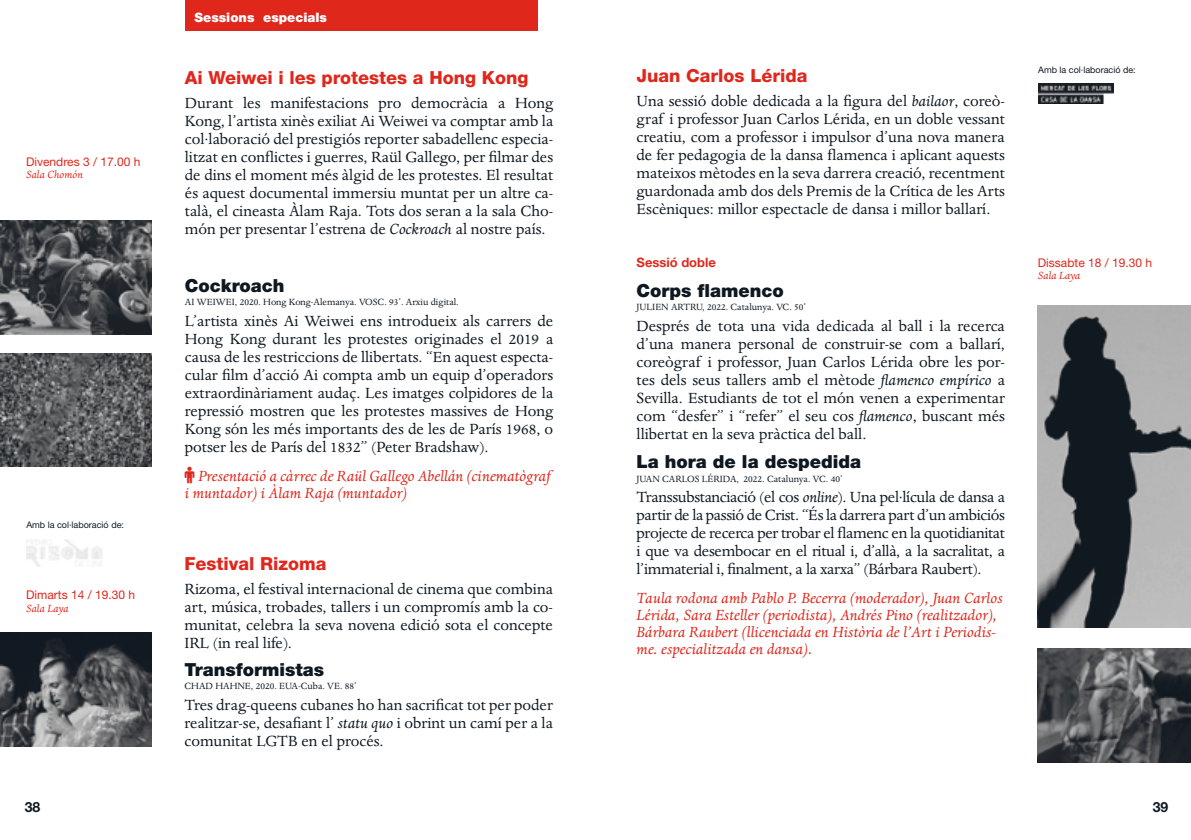
<style>
.page{position:relative;width:1191px;height:840px;background:#fff}
.page>*{position:absolute;margin:0;border:0;box-sizing:border-box;transform-origin:0 0}
.t1{font:800 18px "Helvetica Neue LT Pro";color:#df271c}
.TITULO{font:900 18px "Helvetica Neue LT Std";color:#0e1821}
.SIPNOSIS{font:17px/18px "Dante MT Std";color:#0e1821;text-align:justify}
.PRESENTACION_A_CARGO{font:italic 17px/17px "Dante MT Std";color:#df271c}
.SIPNOSIS-2{font:italic 17px/17px "Dante MT Std";color:#df271c}
.t2{font:700 14px "Helvetica Neue LT Pro";color:#0e1821}
.t3{font:900 13px "Helvetica Neue LT Std";color:#fff}
.sesion_doble_triple{font:700 13px "Helvetica Neue LT Pro";color:#df271c}
.FECHA{font:12px "Helvetica Neue LT Pro";color:#df271c}
.SALA{font:italic 12px "Dante MT Std";color:#df271c}
.ESPECIFICACIONES_FIL{font:10.4px "Dante MT Std";color:#0e1821}
.colaboracio{font:9px "Helvetica Neue LT Pro";color:#0e1821}
.s1{font-style:italic}
</style>
<div class="page">
<div style="left:185px;top:0;width:353px;height:31px;background:#df271c"></div>
<img style="left:0;top:632px;width:152px;height:113px">
<img style="left:1037px;top:305px;width:154px;height:322px">
<img style="left:1037px;top:648px;width:154px;height:113px">
<img style="left:0;top:220px;width:152px;height:114px">
<img style="left:0;top:353px;width:152px;height:113px">
<img style="left:26px;top:539px;width:76px;height:28px">
<img style="left:1038px;top:83px;width:75px;height:20px">
<p class="FECHA" style="left:26px;top:154px;width:116px">Divendres 3 / 17.00 h</p>
<p class="SALA" style="left:26px;top:168px;width:59px">Sala Chomón</p>
<p class="colaboracio" style="left:26px;top:519px;width:99px">Amb la col·laboració de:</p>
<p class="FECHA" style="left:26px;top:587px;width:110px">Dimarts 14 / 19.30 h</p>
<p class="SALA" style="left:26px;top:601px;width:44px">Sala Laya</p>
<p class="t2" style="left:25px;top:798px;width:17px">38</p>
<p class="t3" style="left:194px;top:9px;width:134px">Sessions especials</p>
<p class="t1" style="left:185px;top:67px;width:345px">Ai Weiwei i les protestes a Hong Kong</p>
<p class="SIPNOSIS" style="left:185px;top:93px;width:370px">Durant les manifestacions pro democràcia a Hong Kong, l’artista xinès exiliat Ai Weiwei va comptar amb la col·laboració del prestigiós reporter sabadellenc especia&shy;litzat en conflictes i guerres, Raül Gallego, per filmar des de dins el moment més àlgid de les protestes. El resultat és aquest documental immersiu muntat per un altre ca&shy;talà, el cineasta Àlam Raja. Tots dos seran a la sala Cho&shy;món per presentar l’estrena de <span class="s1">Cockroach</span> al nostre país.</p>
<p class="TITULO" style="left:185px;top:274px;width:101px">Cockroach</p>
<p class="ESPECIFICACIONES_FIL" style="left:185px;top:296px;width:275px">AI WEIWEI, 2020. Hong Kong-Alemanya. VOSC. 93’. Arxiu digital.</p>
<p class="SIPNOSIS" style="left:185px;top:312px;width:370px">L’artista xinès Ai Weiwei ens introdueix als carrers de Hong Kong durant les protestes originades el 2019 a causa de les restriccions de llibertats. “En aquest especta&shy;cular film d’acció Ai compta amb un equip d’operadors extraordinàriament audaç. Les imatges colpidores de la repressió mostren que les protestes massives de Hong Kong són les més importants des de les de París 1968, o potser les de París del 1832” (Peter Bradshaw).</p>
<p class="SIPNOSIS-2" style="left:185px;top:467px;width:367px;text-indent:14px">Presentació a càrrec de Raül Gallego Abellán (cinematògraf i muntador) i Àlam Raja (muntador)</p>
<p class="t1" style="left:185px;top:552px;width:144px">Festival Rizoma</p>
<p class="SIPNOSIS" style="left:185px;top:579px;width:370px">Rizoma, el festival internacional de cinema que combina art, música, trobades, tallers i un compromís amb la co&shy;munitat, celebra la seva novena edició sota el concepte IRL (in real life).</p>
<p class="TITULO" style="left:185px;top:658px;width:141px">Transformistas</p>
<p class="ESPECIFICACIONES_FIL" style="left:185px;top:679px;width:174px">CHAD HAHNE, 2020. EUA-Cuba. VE. 88’</p>
<p class="SIPNOSIS" style="left:185px;top:695px;width:370px">Tres drag-queens cubanes ho han sacrificat tot per poder realitzar-se, desafiant l’ <span class="s1">statu quo</span> i obrint un camí per a la comunitat LGTB en el procés.</p>
<p class="t1" style="left:636px;top:65px;width:172px">Juan Carlos Lérida</p>
<p class="SIPNOSIS" style="left:636px;top:92px;width:370px">Una sessió doble dedicada a la figura del <span class="s1">bailaor</span>, coreò&shy;graf i professor Juan Carlos Lérida, en un doble vessant creatiu, com a professor i impulsor d’una nova manera de fer pedagogia de la dansa flamenca i aplicant aquests mateixos mètodes en la seva darrera creació, recentment guardonada amb dos dels Premis de la Crítica de les Arts Escèniques: millor espectacle de dansa i millor ballarí.</p>
<p class="sesion_doble_triple" style="left:636px;top:254px;width:81px">Sessió doble</p>
<p class="TITULO" style="left:636px;top:279px;width:149px">Corps flamenco</p>
<p class="ESPECIFICACIONES_FIL" style="left:636px;top:300px;width:171px">JULIEN ARTRU, 2022. Catalunya. VC. 50’</p>
<p class="SIPNOSIS" style="left:636px;top:316px;width:370px">Després de tota una vida dedicada al ball i la recerca d’una manera personal de construir-se com a ballarí, coreògraf i professor, Juan Carlos Lérida obre les por&shy;tes dels seus tallers amb el mètode <span class="s1">flamenco empírico</span> a Sevilla. Estudiants de tot el món venen a experimentar com “desfer” i “refer” el seu cos <span class="s1">flamenco</span>, buscant més llibertat en la seva pràctica del ball.</p>
<p class="TITULO" style="left:636px;top:451px;width:226px">La hora de la despedida</p>
<p class="ESPECIFICACIONES_FIL" style="left:636px;top:472px;width:207px">JUAN CARLOS LÉRIDA, 2022. Catalunya. VC. 40’</p>
<p class="SIPNOSIS" style="left:636px;top:488px;width:370px">Transsubstanciació (el cos <span class="s1">online</span>). Una pel·lícula de dansa a partir de la passió de Crist. “És la darrera part d’un ambiciós projecte de recerca per trobar el flamenc en la quotidianitat i que va desembocar en el ritual i, d’allà, a la sacralitat, a l’immaterial i, finalment, a la xarxa” (Bárbara Raubert).</p>
<p class="PRESENTACION_A_CARGO" style="left:636px;top:589px;width:368px">Taula rodona amb Pablo P. Becerra (moderador), Juan Carlos Lérida, Sara Esteller (periodista), Andrés Pino (realitzador), Bárbara Raubert (llicenciada en Història de l’Art i Periodis&shy;me. especialitzada en dansa).</p>
<p class="colaboracio" style="left:1038px;top:64px;width:99px">Amb la col·laboració de:</p>
<p class="FECHA" style="left:1037px;top:255px;width:116px">Dissabte 18 / 19.30 h</p>
<p class="SALA" style="left:1037px;top:269px;width:44px">Sala Laya</p>
<p class="t2" style="left:1152px;top:798px;width:17px">39</p>
</div>
